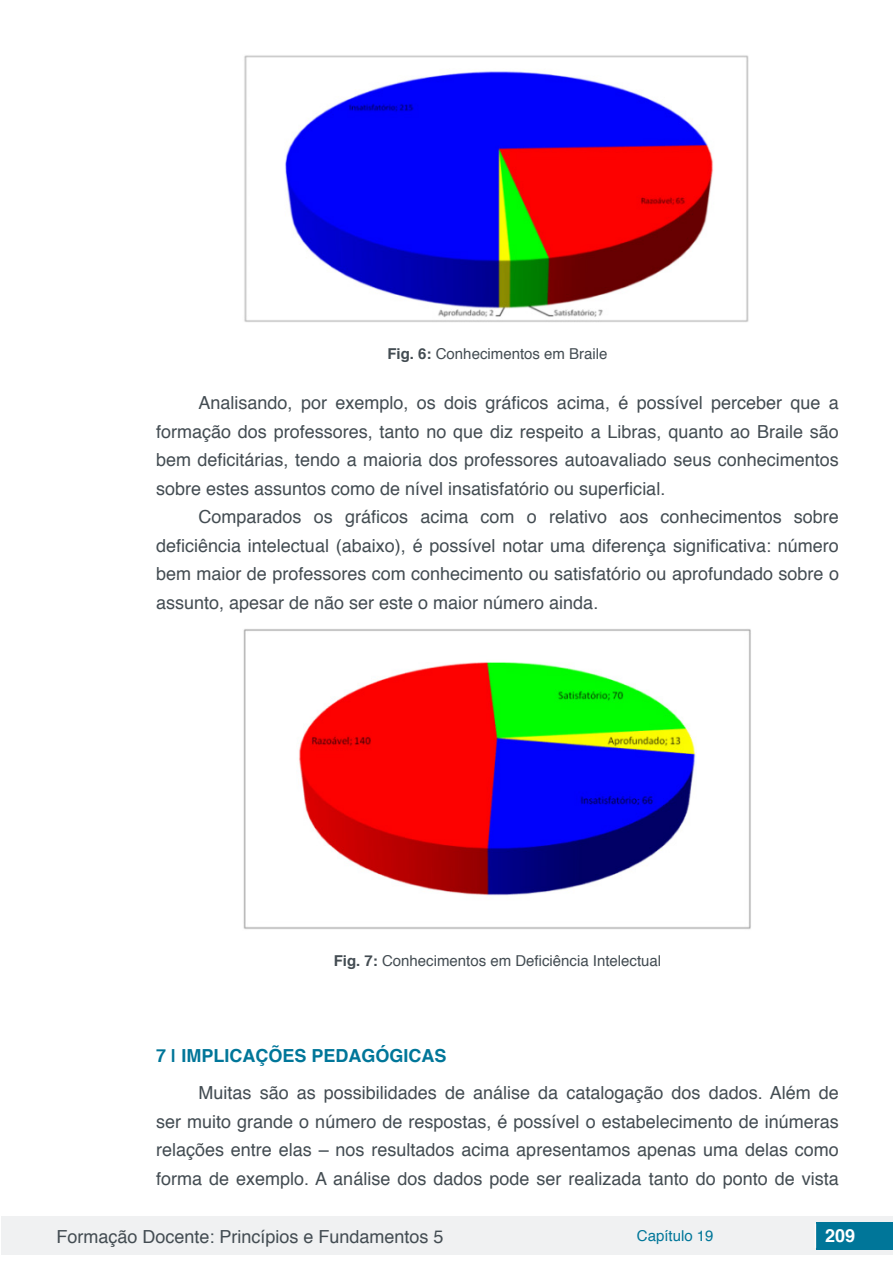
<style>
.page{position:relative;width:893px;height:1263px;background:#fff}
.page>*{position:absolute;margin:0;border:0;box-sizing:border-box;transform-origin:0 0}
.t1{font:18px/28.5px "Helvetica";color:#434c52;text-align:justify}
.t2{font:700 18px "Helvetica";color:#007699}
.t3{font:700 18px "Helvetica";color:#fff}
.t4{font:15px "Helvetica";color:#434c52}
.t5{font:15px "Helvetica";color:#007699}
.s1{font-weight:700}
</style>
<div class="page">
<div style="left:1px;top:1216px;width:891px;height:38px;background:#f0f1f2"></div>
<div style="left:816px;top:1222px;width:77px;height:27px;background:#007699"></div>
<svg style="left:815px;top:1224px;width:1px;height:24px"></svg>
<img style="left:244px;top:55px;width:505px;height:267px">
<img style="left:243px;top:629px;width:508px;height:301px">
<p class="t4" style="left:387px;top:342px;width:222px"><span class="s1">Fig. 6:</span> Conhecimentos em Braile</p>
<p class="t1" style="left:156px;top:389px;width:684px;text-indent:43px">Analisando, por exemplo, os dois gráficos acima, é possível perceber que a formação dos professores, tanto no que diz respeito a Libras, quanto ao Braile são bem deficitárias, tendo a maioria dos professores autoavaliado seus conhecimentos sobre estes assuntos como de nível insatisfatório ou superficial.</p>
<p class="t1" style="left:156px;top:503px;width:684px;text-indent:43px">Comparados os gráficos acima com o relativo aos conhecimentos sobre deficiência intelectual (abaixo), é possível notar uma diferença significativa: número bem maior de professores com conhecimento ou satisfatório ou aprofundado sobre o assunto, apesar de não ser este o maior número ainda.</p>
<p class="t4" style="left:334px;top:949px;width:329px"><span class="s1">Fig. 7:</span> Conhecimentos em Deficiência Intelectual</p>
<p class="t2" style="left:156px;top:1041px;width:292px">7 | IMPLICAÇÕES PEDAGÓGICAS</p>
<p class="t1" style="left:156px;top:1079px;width:684px;text-indent:43px">Muitas são as possibilidades de análise da catalogação dos dados. Além de ser muito grande o número de respostas, é possível o estabelecimento de inúmeras relações entre elas – nos resultados acima apresentamos apenas uma delas como forma de exemplo. A análise dos dados pode ser realizada tanto do ponto de vista</p>
<p class="t1" style="left:56px;top:1223px;width:389px">Formação Docente: Princípios e Fundamentos 5</p>
<p class="t5" style="left:637px;top:1224px;width:78px">Capítulo 19</p>
<p class="t3" style="left:825px;top:1221px;width:32px">209</p>
</div>
